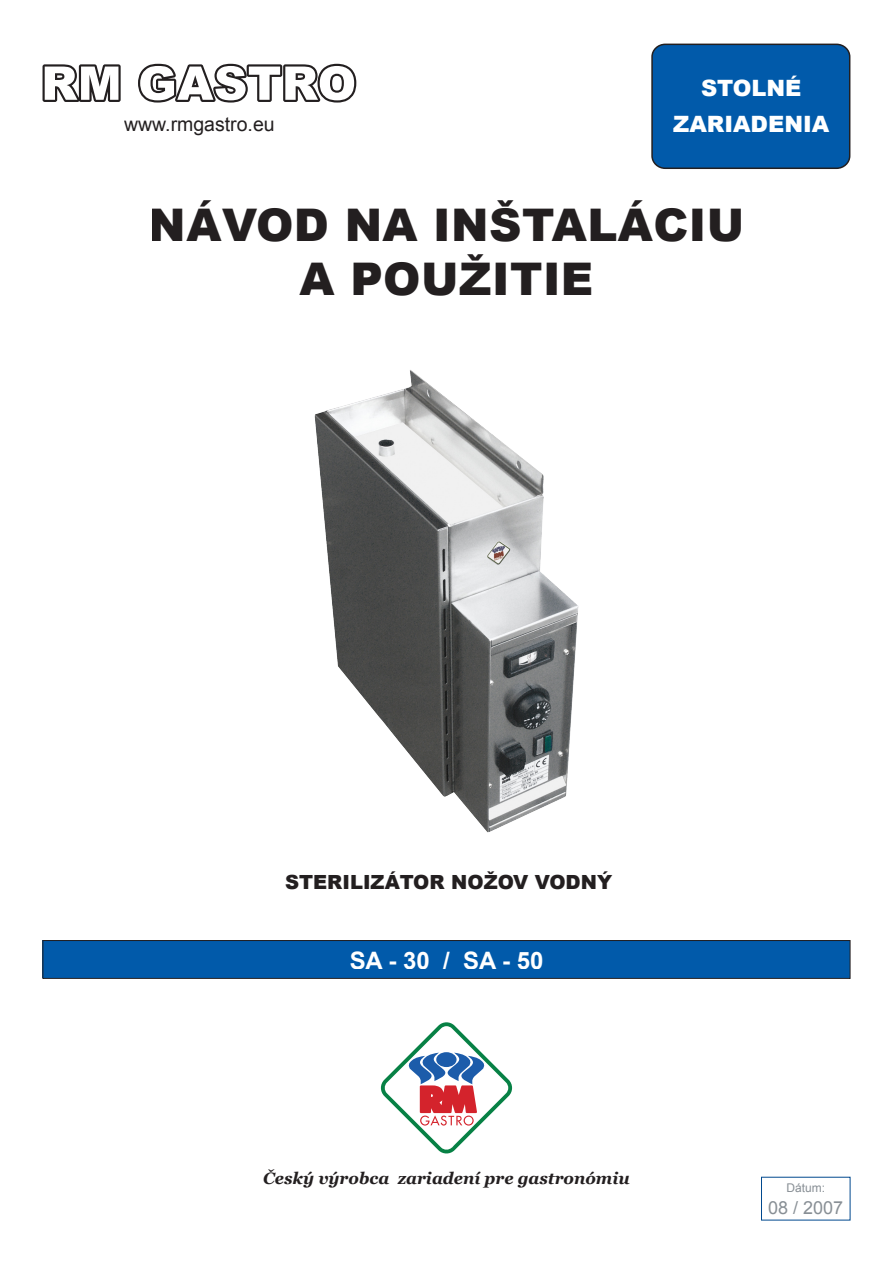
<style>
.page{position:relative;width:893px;height:1263px;background:#fff}
.page>*{position:absolute;margin:0;border:0;box-sizing:border-box;transform-origin:0 0}
.t1{font:900 45px/54px "Arial";letter-spacing:.01em;color:#231f20;text-align:center}
.t2{font:700 24px "Arial";color:#fff}
.t3{font:900 22.5px/36px "Arial";color:#fff;text-align:center}
.t4{font:900 19.5px "Arial";color:#231f20}
.t5{font:19.5px "Arial";color:#231f20}
.Prostý_text{font:18px "Arial";color:#888f95}
.t6{font:italic 700 16.5px "Georgia";color:#231f20}
.Prostý_text-2{font:12px "Arial";color:#888f95}
</style>
<div class="page">
<div style="left:652px;top:44px;width:198px;height:124px;background:#015aaa;border-radius:13px"></div>
<div style="left:651px;top:44px;width:199px;height:125px;border:2px solid #231f20;border-radius:13px"></div>
<div style="left:43px;top:940px;width:807px;height:38px;background:#015aaa"></div>
<div style="left:43px;top:940px;width:807px;height:39px;border:1px solid #231f20"></div>
<img style="left:314px;top:370px;width:265px;height:463px">
<svg style="left:380px;top:1022px;width:133px;height:132px"></svg>
<svg style="left:43px;top:64px;width:78px;height:38px"></svg>
<svg style="left:138px;top:64px;width:218px;height:39px"></svg>
<p class="t5" style="left:124px;top:112px;width:152px">www.rmgastro.eu</p>
<h3 class="t3" style="left:673px;top:70px;width:158px">STOLNÉ<br>ZARIADENIA</h3>
<h1 class="t1" style="left:149px;top:196px;width:597px">NÁVOD NA INŠTALÁCIU<br>A POUŽITIE</h1>
<p class="t4" style="left:285px;top:868px;width:329px">STERILIZÁTOR NOŽOV VODNÝ</p>
<h2 class="t2" style="left:349px;top:944px;width:196px">SA - 30 / SA - 50</h2>
<p class="t6" style="left:263px;top:1168px;width:368px">Český výrobca zariadení pre gastronómiu</p>
<p class="Prostý_text-2" style="left:786px;top:1180px;width:40px">Dátum:</p>
<p class="Prostý_text" style="left:768px;top:1196px;width:77px">08 / 2007</p>
</div>
